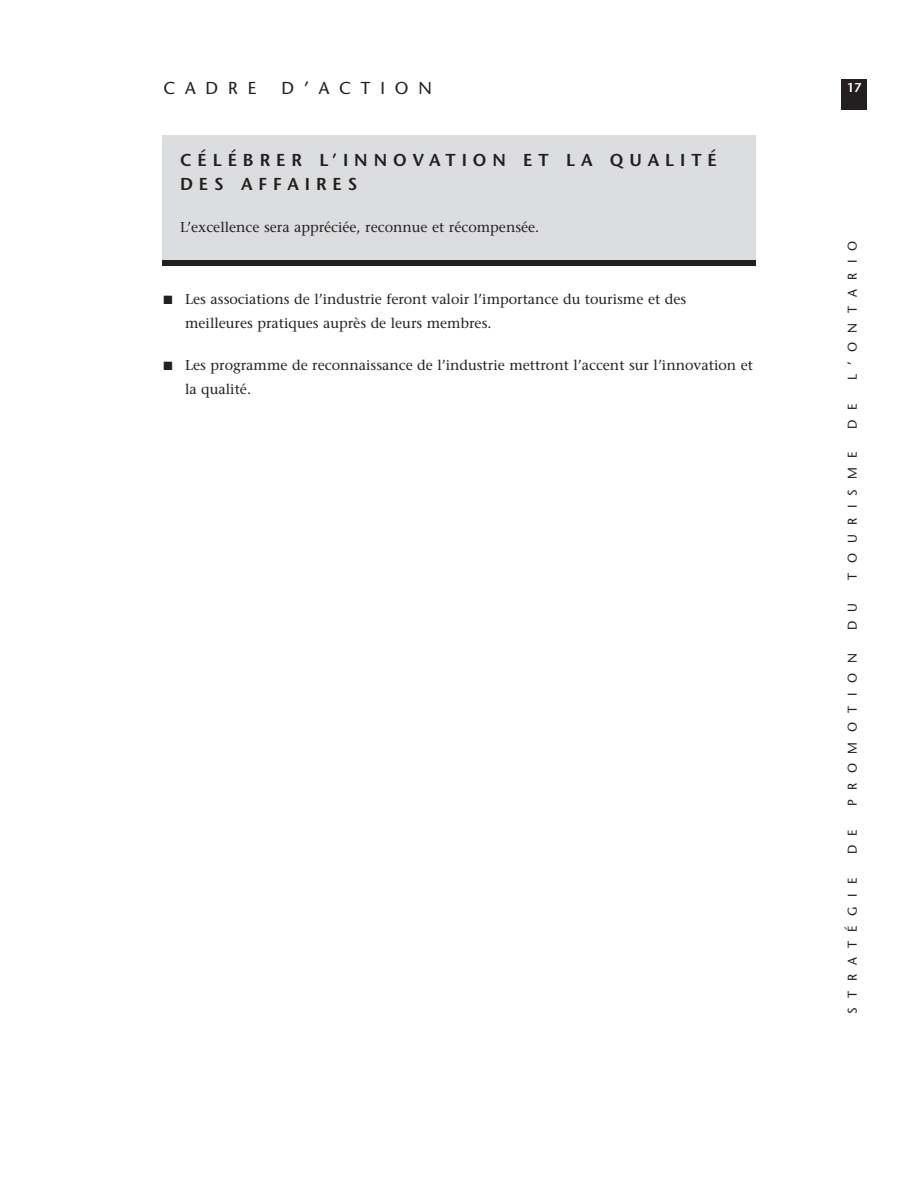
<style>
.page{position:relative;width:918px;height:1188px;background:#fff}
.page>*{position:absolute;margin:0;border:0;box-sizing:border-box;transform-origin:0 0}
.t1{font:600 17.25px/24px "Stone Sans";letter-spacing:.345em;color:#231f20}
.t2{font:17.25px "Stone Sans";letter-spacing:.575em;color:#231f20}
.t3{font:14.25px/23.4px "Stone Serif";color:#231f20}
.t4{font:12.75px "Stone Sans";letter-spacing:.745em;color:#231f20}
.t5{font:600 12.75px "Stone Sans";color:#fff}
</style>
<div class="page">
<div style="left:841px;top:80px;width:26px;height:30px;background:#231f20"></div>
<div style="left:162px;top:135px;width:594px;height:129px;background:#dcdddf"></div>
<div style="left:162px;top:260px;width:594px;height:6px;background:#231f20"></div>
<p class="t2" style="left:164px;top:81px;width:94px">CADRE</p>
<p class="t2" style="left:282px;top:81px;width:152px">D’ACTION</p>
<p class="t5" style="left:847px;top:82px;width:16px">17</p>
<p class="t1" style="left:180px;top:149px;width:538px">CÉLÉBRER L’INNOVATION ET LA QUALITÉ<br>DES AFFAIRES</p>
<p class="t3" style="left:180px;top:217px;width:361px">L’excellence sera appréciée, reconnue et récompensée.</p>
<p class="t3" style="left:185px;top:289px;width:503px;text-indent:-22px">■ Les associations de l’industrie feront valoir l’importance du tourisme et des meilleures pratiques auprès de leurs membres.</p>
<p class="t3" style="left:185px;top:354px;width:569px;line-height:24px;text-indent:-22px">■ Les programme de reconnaissance de l’industrie mettront l’accent sur l’innovation et la qualité.</p>
<p class="t4" style="left:847px;top:380px;width:142px;rotate:-90deg">L’ONTARIO</p>
<p class="t4" style="left:847px;top:429px;width:27px;rotate:-90deg">D E</p>
<p class="t4" style="left:847px;top:580px;width:129px;rotate:-90deg">TOURISME</p>
<p class="t4" style="left:847px;top:630px;width:29px;rotate:-90deg">D U</p>
<p class="t4" style="left:847px;top:806px;width:154px;rotate:-90deg">PROMOTION</p>
<p class="t4" style="left:847px;top:854px;width:27px;rotate:-90deg">D E</p>
<p class="t4" style="left:847px;top:1014px;width:138px;rotate:-90deg">STRATÉGIE</p>
</div>
